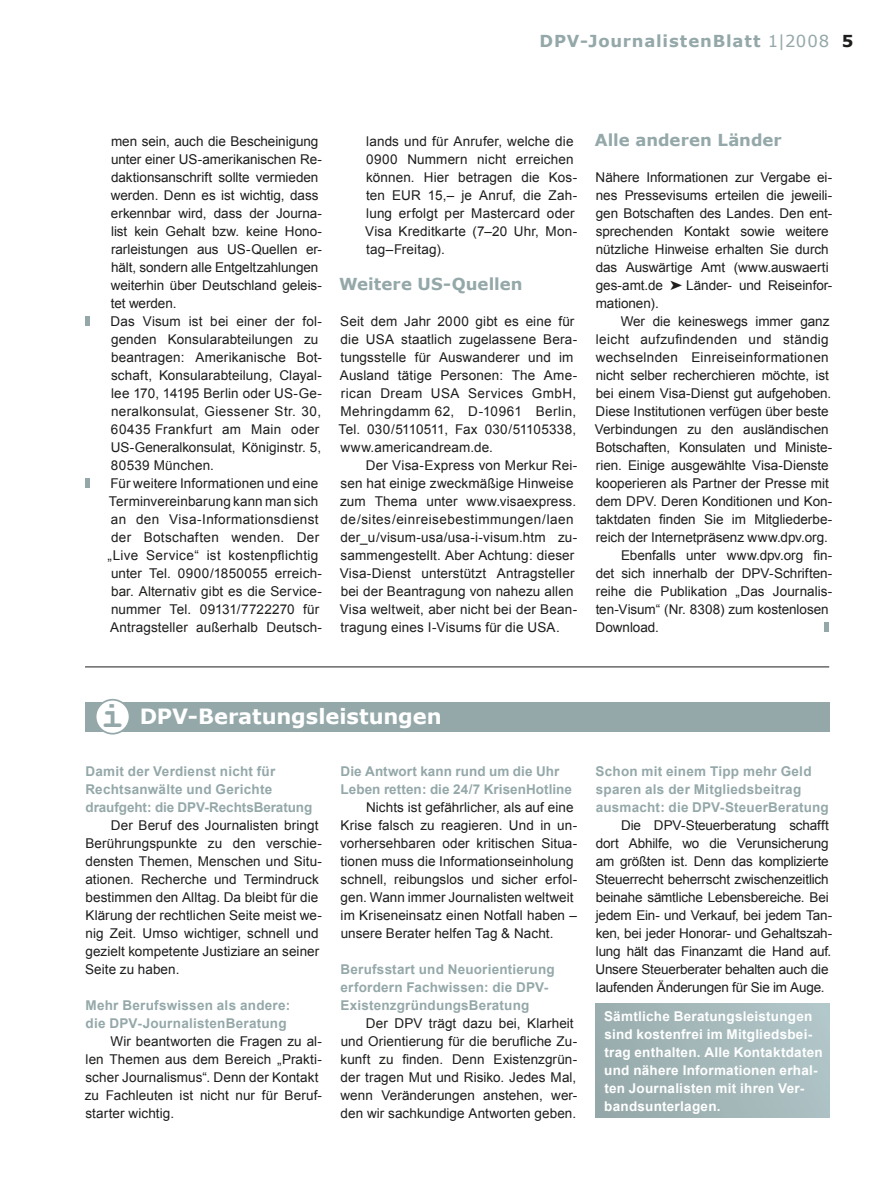
<style>
.page{position:relative;width:893px;height:1191px;background:#fff}
.page>*{position:absolute;margin:0;border:0;box-sizing:border-box;transform-origin:0 0}
.t1{font:700 21px "Verdana";letter-spacing:-.005em;color:#fff}
.t2{font:700 16.5px "Verdana";letter-spacing:.005em;color:#95a8a9}
.t3{font:700 16.5px "Verdana";letter-spacing:.05em;color:#95a8a9}
.t4{font:13.5px/18px "Arial";letter-spacing:.005em;color:#1e1d1c}
.t5{font:700 13.5px/18px "Arial";letter-spacing:.015em;color:#95a8a9}
.t6{font:13.5px/18px "Arial";letter-spacing:-.015em;color:#1e1d1c}
.t7{font:700 13.5px/18px "Arial";letter-spacing:.02em;color:#fff}
.t8{font:13.5px "Arial";letter-spacing:.025em;color:#1e1d1c}
.s1{font-weight:400}
.s2{color:#1e1d1c}
.s3{font-family:"Courier New";font-size:37.5px;color:#95a8a9}
</style>
<div class="page">
<div style="left:85px;top:316px;width:5px;height:10px;background:#95a8a9"></div>
<div style="left:85px;top:478px;width:5px;height:10px;background:#95a8a9"></div>
<div style="left:824px;top:622px;width:5px;height:10px;background:#95a8a9"></div>
<div style="left:85px;top:702px;width:744px;height:29px;background:#95a8a9"></div>
<div style="left:96px;top:699px;width:34px;height:34px;background:#fff;border-radius:50%"></div>
<div style="left:95px;top:699px;width:35px;height:35px;border:2px solid #95a8a9;border-radius:50%"></div>
<hr style="left:85px;top:666px;width:744px;height:1px;background:#1e1d1c">
<div style="left:595px;top:1003px;width:234px;height:115px;background:linear-gradient(to right,#97aaab,#b0c4c7)"></div>
<p class="t3" style="left:540px;top:30px;width:316px">DPV-JournalistenBlatt <span class="s1">1|2008</span> <span class="s2">5</span></p>
<p class="t4" style="left:108px;top:132px;width:216px">men sein, auch die Bescheinigung unter einer US-amerikanischen Re&shy;daktionsanschrift sollte vermieden werden. Denn es ist wichtig, dass erkennbar wird, dass der Journa&shy;list kein Gehalt bzw. keine Hono&shy;rarleistungen aus US-Quellen er&shy;hält, sondern alle Entgeltzahlungen weiterhin über Deutschland geleis&shy;tet werden.<br>Das Visum ist bei einer der fol&shy;genden Konsularabteilungen zu beantragen: Amerikanische Bot&shy;schaft, Konsularabteilung, Clayal&shy;lee 170, 14195 Berlin oder US-Ge&shy;neralkonsulat, Giessener Str. 30,<br>60435 Frankfurt am Main oder<br>US-Generalkonsulat, Königinstr. 5,<br>80539 München.<br>Für weitere Informationen und eine<br>Terminvereinbarung kann man sich an den Visa-Informationsdienst der Botschaften wenden. Der „Live Service“ ist kostenpflichtig unter Tel. 0900/1850055 erreich&shy;bar. Alternativ gibt es die Service&shy;nummer Tel. 09131/7722270 für<br>Antragsteller außerhalb Deutsch-</p>
<p class="t4" style="left:365px;top:132px;width:214px">lands und für Anrufer, welche die<br>0900 Nummern nicht erreichen können. Hier betragen die Kos&shy;ten EUR 15,– je Anruf, die Zah&shy;lung erfolgt per Mastercard oder<br>Visa Kreditkarte (7–20 Uhr, Mon&shy;tag–Freitag).</p>
<p class="t2" style="left:339px;top:273px;width:185px">Weitere US-Quellen</p>
<p class="t4" style="left:338px;top:312px;width:240px">Seit dem Jahr 2000 gibt es eine für die USA staatlich zugelassene Bera&shy;tungsstelle für Auswanderer und im Ausland tätige Personen: The Ame&shy;rican Dream USA Services GmbH, Mehringdamm 62, D-10961 Berlin, Tel. 030/5110511, Fax 030/51105338, www.americandream.de.</p>
<p class="t4" style="left:340px;top:456px;width:239px;text-indent:26px">Der Visa-Express von Merkur Rei&shy;sen hat einige zweckmäßige Hinweise zum Thema unter www.visaexpress. de/sites/einreisebestimmungen/laen der_u/visum-usa/usa-i-visum.htm zu&shy;sammengestellt. Aber Achtung: dieser Visa-Dienst unterstützt Antragsteller bei der Beantragung von nahezu allen Visa weltweit, aber nicht bei der Bean&shy;tragung eines I-Visums für die USA.</p>
<p class="t2" style="left:595px;top:129px;width:188px">Alle anderen Länder</p>
<p class="t4" style="left:596px;top:168px;width:238px">Nähere Informationen zur Vergabe ei&shy;nes Pressevisums erteilen die jeweili&shy;gen Botschaften des Landes. Den ent&shy;sprechenden Kontakt sowie weitere nützliche Hinweise erhalten Sie durch das Auswärtige Amt (www.auswaerti ges-amt.de ➤ Länder- und Reiseinfor&shy;mationen).</p>
<p class="t4" style="left:621px;top:312px;width:210px">Wer die keineswegs immer ganz</p>
<p class="t8" style="left:596px;top:331px;width:234px">leicht aufzufindenden und ständig</p>
<p class="t8" style="left:596px;top:349px;width:234px">wechselnden Einreiseinformationen</p>
<p class="t4" style="left:596px;top:366px;width:235px">nicht selber recherchieren möchte, ist</p>
<p class="t4" style="left:596px;top:384px;width:237px">bei einem Visa-Dienst gut aufgehoben.</p>
<p class="t4" style="left:596px;top:402px;width:235px">Diese Institutionen verfügen über beste</p>
<p class="t4" style="left:595px;top:420px;width:235px">Verbindungen zu den ausländischen</p>
<p class="t4" style="left:596px;top:438px;width:238px">Botschaften, Konsulaten und Ministe-</p>
<p class="t4" style="left:596px;top:456px;width:234px">rien. Einige ausgewählte Visa-Dienste</p>
<p class="t4" style="left:596px;top:474px;width:235px">kooperieren als Partner der Presse mit</p>
<p class="t4" style="left:596px;top:492px;width:238px">dem DPV. Deren Konditionen und Kon-</p>
<p class="t4" style="left:596px;top:510px;width:238px">taktdaten finden Sie im Mitgliederbe-</p>
<p class="t4" style="left:596px;top:528px;width:233px">reich der Internetpräsenz www.dpv.org.</p>
<p class="t4" style="left:621px;top:546px;width:213px">Ebenfalls unter www.dpv.org fin-</p>
<p class="t4" style="left:596px;top:564px;width:238px">det sich innerhalb der DPV-Schriften-</p>
<p class="t4" style="left:596px;top:582px;width:238px">reihe die Publikation „Das Journalis-</p>
<p class="t4" style="left:596px;top:600px;width:234px">ten-Visum“ (Nr. 8308) zum kostenlosen</p>
<p class="t4" style="left:596px;top:618px;width:65px">Download.</p>
<h1 class="t1" style="left:101px;top:703px;width:342px"><span class="s3">i</span> DPV-Beratungsleistungen</h1>
<p class="t5" style="left:85px;top:762px;width:228px">Damit der Verdienst nicht für<br>Rechtsanwälte und Gerichte draufgeht: die DPV-RechtsBeratung</p>
<p class="t4" style="left:85px;top:816px;width:238px;text-indent:26px">Der Beruf des Journalisten bringt Berührungspunkte zu den verschie&shy;densten Themen, Menschen und Situ&shy;ationen. Recherche und Termindruck bestimmen den Alltag. Da bleibt für die Klärung der rechtlichen Seite meist we&shy;nig Zeit. Umso wichtiger, schnell und gezielt kompetente Justiziare an seiner Seite zu haben.</p>
<p class="t5" style="left:85px;top:996px;width:206px">Mehr Berufswissen als andere: die DPV-JournalistenBeratung</p>
<p class="t4" style="left:85px;top:1032px;width:239px;text-indent:26px">Wir beantworten die Fragen zu al&shy;len Themen aus dem Bereich „Prakti&shy;scher Journalismus“. Denn der Kontakt zu Fachleuten ist nicht nur für Beruf&shy;starter wichtig.</p>
<p class="t5" style="left:341px;top:762px;width:233px">Die Antwort kann rund um die Uhr<br>Leben retten: die 24/7 KrisenHotline</p>
<p class="t4" style="left:340px;top:798px;width:239px;text-indent:26px">Nichts ist gefährlicher, als auf eine Krise falsch zu reagieren. Und in un&shy;vorhersehbaren oder kritischen Situa&shy;tionen muss die Informationseinholung schnell, reibungslos und sicher erfol&shy;gen. Wann immer Journalisten weltweit im Kriseneinsatz einen Notfall haben – unsere Berater helfen Tag &amp; Nacht.</p>
<p class="t5" style="left:341px;top:960px;width:216px">Berufsstart und Neuorientierung erfordern Fachwissen: die DPV-<br>ExistenzgründungsBeratung</p>
<p class="t4" style="left:341px;top:1014px;width:238px;text-indent:25px">Der DPV trägt dazu bei, Klarheit und Orientierung für die berufliche Zu&shy;kunft zu finden. Denn Existenzgrün&shy;der tragen Mut und Risiko. Jedes Mal, wenn Veränderungen anstehen, wer&shy;den wir sachkundige Antworten geben.</p>
<p class="t5" style="left:596px;top:762px;width:235px">Schon mit einem Tipp mehr Geld sparen als der Mitgliedsbeitrag ausmacht: die DPV-SteuerBeratung</p>
<p class="t6" style="left:595px;top:816px;width:238px;text-indent:26px">Die DPV-Steuerberatung schafft dort Abhilfe, wo die Verunsicherung am größten ist. Denn das komplizierte Steuerrecht beherrscht zwischenzeitlich beinahe sämtliche Lebensbereiche. Bei jedem Ein- und Verkauf, bei jedem Tan&shy;ken, bei jeder Honorar- und Gehaltszah&shy;lung hält das Finanzamt die Hand auf.<br>Unsere Steuerberater behalten auch die laufenden Änderungen für Sie im Auge.</p>
<p class="t7" style="left:604px;top:1007px;width:220px">Sämtliche Beratungsleistungen sind kostenfrei im Mitgliedsbei&shy;trag enthalten. Alle Kontaktdaten und nähere Informationen erhal&shy;ten Journalisten mit ihren Ver&shy;bandsunterlagen.</p>
</div>
